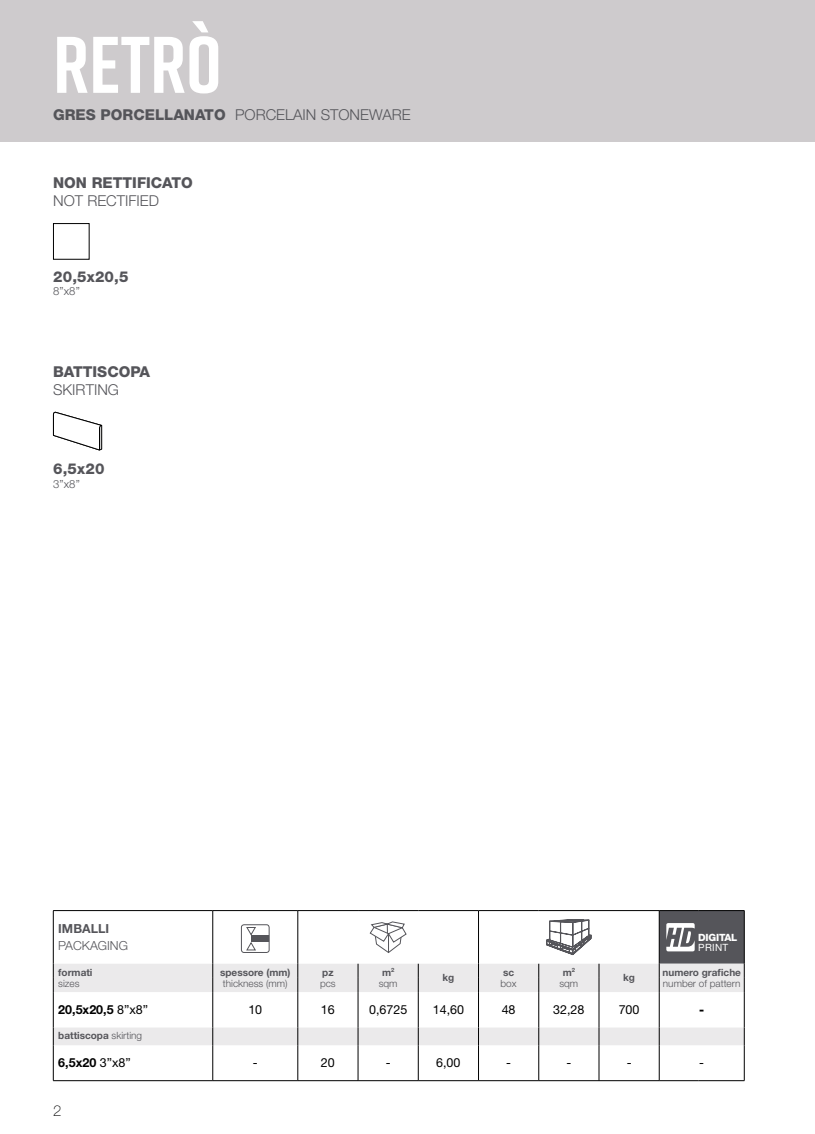
<style>
.page{position:relative;width:815px;height:1134px;background:#fff}
.page>*{position:absolute;margin:0;border:0;box-sizing:border-box;transform-origin:0 0}
.Nomi_serie_piccoli{font:700 80px "Rift";color:#fff}
.Nomi_serie_piccoli-2{font:300 15px "Helvetica Neue LT Std";color:#55555a}
.Nomi_serie_piccoli-3{font:800 15px "Helvetica Neue LT Std";color:#55555a}
.t1{font:100 15px "Helvetica Neue LT Std";color:#000}
.Nomi_serie_piccoli-4{font:12.5px "Helvetica Neue LT Std";color:#000}
.Nomi_serie_piccoli-5{font:700 12.5px "Helvetica Neue LT Std";color:#000}
.Nomi_serie_piccoli-6{font:300 12.5px "Helvetica Neue LT Std";color:#55555a}
.Nomi_serie_piccoli-7{font:700 12.5px "Helvetica Neue LT Std";color:#55555a}
.Nomi_serie_piccoli-8{font:800 12.5px "Helvetica Neue LT Std";color:#000}
.Nomi_serie_piccoli-9{font:300 11.25px "Helvetica Neue LT Std";color:#55555a}
.Nomi_serie_piccoli-10{font:700 10px "Helvetica Neue LT Std";color:#55555a}
.Nomi_serie_piccoli-11{font:300 10px "Helvetica Neue LT Std";color:#55555a}
.Nomi_serie_piccoli-12{font:800 10px "Helvetica Neue LT Std";letter-spacing:-.02em;color:#fff}
.Nomi_serie_piccoli-13{font:10px "Helvetica Neue LT Std";letter-spacing:.03em;color:#fff}
.s1{font-weight:800}
.s2{font-weight:400}
.s3{font-weight:300}
</style>
<div class="page">
<div style="left:0;top:0;width:815px;height:142px;background:#cecbcd"></div>
<div style="left:53px;top:223px;width:36px;height:37px;border:1px solid #000"></div>
<svg style="left:54px;top:992px;width:690px;height:53px"></svg>
<hr style="left:213px;top:992px;width:1px;height:35px;background:#000">
<hr style="left:298px;top:992px;width:1px;height:35px;background:#000">
<hr style="left:358px;top:992px;width:1px;height:35px;background:#000">
<hr style="left:418px;top:992px;width:1px;height:35px;background:#000">
<hr style="left:478px;top:992px;width:1px;height:35px;background:#000">
<hr style="left:539px;top:992px;width:1px;height:35px;background:#000">
<hr style="left:599px;top:992px;width:1px;height:35px;background:#000">
<hr style="left:213px;top:1045px;width:1px;height:35px;background:#000">
<hr style="left:298px;top:1045px;width:1px;height:35px;background:#000">
<hr style="left:358px;top:1045px;width:1px;height:35px;background:#000">
<hr style="left:418px;top:1045px;width:1px;height:35px;background:#000">
<hr style="left:478px;top:1045px;width:1px;height:35px;background:#000">
<hr style="left:539px;top:1045px;width:1px;height:35px;background:#000">
<hr style="left:599px;top:1045px;width:1px;height:35px;background:#000">
<hr style="left:659px;top:992px;width:1px;height:35px;background:#000">
<hr style="left:659px;top:1045px;width:1px;height:35px;background:#000">
<hr style="left:53px;top:992px;width:1px;height:35px;background:#000">
<hr style="left:744px;top:992px;width:1px;height:35px;background:#000">
<svg style="left:53px;top:1027px;width:1px;height:18px"></svg>
<svg style="left:744px;top:1027px;width:1px;height:18px"></svg>
<hr style="left:53px;top:1045px;width:1px;height:35px;background:#000">
<hr style="left:744px;top:1045px;width:1px;height:35px;background:#000">
<hr style="left:53px;top:1080px;width:160px;height:1px;background:#000">
<hr style="left:213px;top:1080px;width:85px;height:1px;background:#000">
<hr style="left:298px;top:1080px;width:60px;height:1px;background:#000">
<hr style="left:358px;top:1080px;width:60px;height:1px;background:#000">
<hr style="left:418px;top:1080px;width:61px;height:1px;background:#000">
<hr style="left:479px;top:1080px;width:60px;height:1px;background:#000">
<hr style="left:539px;top:1080px;width:60px;height:1px;background:#000">
<hr style="left:599px;top:1080px;width:60px;height:1px;background:#000">
<hr style="left:659px;top:1080px;width:39px;height:1px;background:#000">
<hr style="left:698px;top:1080px;width:46px;height:1px;background:#000">
<svg style="left:213px;top:1027px;width:1px;height:18px"></svg>
<svg style="left:298px;top:1027px;width:1px;height:18px"></svg>
<svg style="left:358px;top:1027px;width:1px;height:18px"></svg>
<svg style="left:418px;top:1027px;width:1px;height:18px"></svg>
<svg style="left:478px;top:1027px;width:1px;height:18px"></svg>
<svg style="left:539px;top:1027px;width:1px;height:18px"></svg>
<svg style="left:599px;top:1027px;width:1px;height:18px"></svg>
<svg style="left:659px;top:1027px;width:1px;height:18px"></svg>
<svg style="left:53px;top:910px;width:692px;height:82px"></svg>
<svg style="left:53px;top:412px;width:49px;height:39px"></svg>
<p class="Nomi_serie_piccoli" style="left:53px;top:8px;width:170px">RETRÒ</p>
<p class="Nomi_serie_piccoli-2" style="left:53px;top:106px;width:359px"><span class="s1">GRES PORCELLANATO</span> PORCELAIN STONEWARE</p>
<p class="Nomi_serie_piccoli-3" style="left:53px;top:174px;width:141px">NON RETTIFICATO</p>
<p class="Nomi_serie_piccoli-2" style="left:53px;top:191px;width:107px">NOT RECTIFIED</p>
<p class="Nomi_serie_piccoli-3" style="left:53px;top:267px;width:77px">20,5x20,5</p>
<p class="Nomi_serie_piccoli-9" style="left:53px;top:284px;width:28px">8”x8”</p>
<p class="Nomi_serie_piccoli-3" style="left:53px;top:362px;width:98px">BATTISCOPA</p>
<p class="Nomi_serie_piccoli-2" style="left:53px;top:380px;width:67px">SKIRTING</p>
<p class="Nomi_serie_piccoli-3" style="left:53px;top:460px;width:53px">6,5x20</p>
<p class="Nomi_serie_piccoli-9" style="left:53px;top:477px;width:28px">3”x8”</p>
<p class="Nomi_serie_piccoli-7" style="left:58px;top:921px;width:52px">IMBALLI</p>
<p class="Nomi_serie_piccoli-6" style="left:58px;top:938px;width:71px">PACKAGING</p>
<p class="Nomi_serie_piccoli-12" style="left:698px;top:931px;width:41px">DIGITAL</p>
<p class="Nomi_serie_piccoli-13" style="left:698px;top:941px;width:32px">PRINT</p>
<p class="Nomi_serie_piccoli-10" style="left:58px;top:966px;width:36px">formati</p>
<p class="Nomi_serie_piccoli-10" style="left:220px;top:966px;width:72px">spessore (mm)</p>
<p class="Nomi_serie_piccoli-10" style="left:322px;top:966px;width:13px">pz</p>
<p class="Nomi_serie_piccoli-10" style="left:382px;top:966px;width:14px">m<sup>2</sup></p>
<p class="Nomi_serie_piccoli-10" style="left:503px;top:966px;width:13px">sc</p>
<p class="Nomi_serie_piccoli-10" style="left:563px;top:966px;width:14px">m<sup>2</sup></p>
<p class="Nomi_serie_piccoli-10" style="left:662px;top:966px;width:80px">numero grafiche</p>
<p class="Nomi_serie_piccoli-10" style="left:442px;top:972px;width:13px">kg</p>
<p class="Nomi_serie_piccoli-10" style="left:623px;top:972px;width:13px">kg</p>
<p class="Nomi_serie_piccoli-11" style="left:58px;top:978px;width:23px">sizes</p>
<p class="Nomi_serie_piccoli-11" style="left:223px;top:978px;width:66px">thickness (mm)</p>
<p class="Nomi_serie_piccoli-11" style="left:320px;top:978px;width:17px">pcs</p>
<p class="Nomi_serie_piccoli-11" style="left:379px;top:978px;width:20px">sqm</p>
<p class="Nomi_serie_piccoli-11" style="left:501px;top:978px;width:18px">box</p>
<p class="Nomi_serie_piccoli-11" style="left:559px;top:978px;width:20px">sqm</p>
<p class="Nomi_serie_piccoli-11" style="left:663px;top:978px;width:79px">number of pattern</p>
<p class="Nomi_serie_piccoli-5" style="left:58px;top:1002px;width:91px">20,5x20,5 <span class="s2">8”x8”</span></p>
<p class="Nomi_serie_piccoli-4" style="left:248px;top:1002px;width:15px">10</p>
<p class="Nomi_serie_piccoli-4" style="left:321px;top:1002px;width:15px">16</p>
<p class="Nomi_serie_piccoli-4" style="left:369px;top:1002px;width:40px">0,6725</p>
<p class="Nomi_serie_piccoli-4" style="left:433px;top:1002px;width:33px">14,60</p>
<p class="Nomi_serie_piccoli-4" style="left:502px;top:1002px;width:15px">48</p>
<p class="Nomi_serie_piccoli-4" style="left:553px;top:1002px;width:33px">32,28</p>
<p class="Nomi_serie_piccoli-4" style="left:619px;top:1002px;width:22px">700</p>
<p class="Nomi_serie_piccoli-8" style="left:699px;top:1002px;width:7px">-</p>
<p class="Nomi_serie_piccoli-10" style="left:58px;top:1030px;width:85px">battiscopa <span class="s3">skirting</span></p>
<p class="Nomi_serie_piccoli-5" style="left:58px;top:1055px;width:74px">6,5x20 <span class="s2">3”x8”</span></p>
<p class="Nomi_serie_piccoli-4" style="left:253px;top:1055px;width:6px">-</p>
<p class="Nomi_serie_piccoli-4" style="left:321px;top:1055px;width:15px">20</p>
<p class="Nomi_serie_piccoli-4" style="left:386px;top:1055px;width:6px">-</p>
<p class="Nomi_serie_piccoli-4" style="left:436px;top:1055px;width:26px">6,00</p>
<p class="Nomi_serie_piccoli-4" style="left:506px;top:1055px;width:6px">-</p>
<p class="Nomi_serie_piccoli-4" style="left:566px;top:1055px;width:6px">-</p>
<p class="Nomi_serie_piccoli-4" style="left:627px;top:1055px;width:6px">-</p>
<p class="Nomi_serie_piccoli-4" style="left:699px;top:1055px;width:6px">-</p>
<h2 class="t1" style="left:53px;top:1102px;width:10px">2</h2>
</div>
